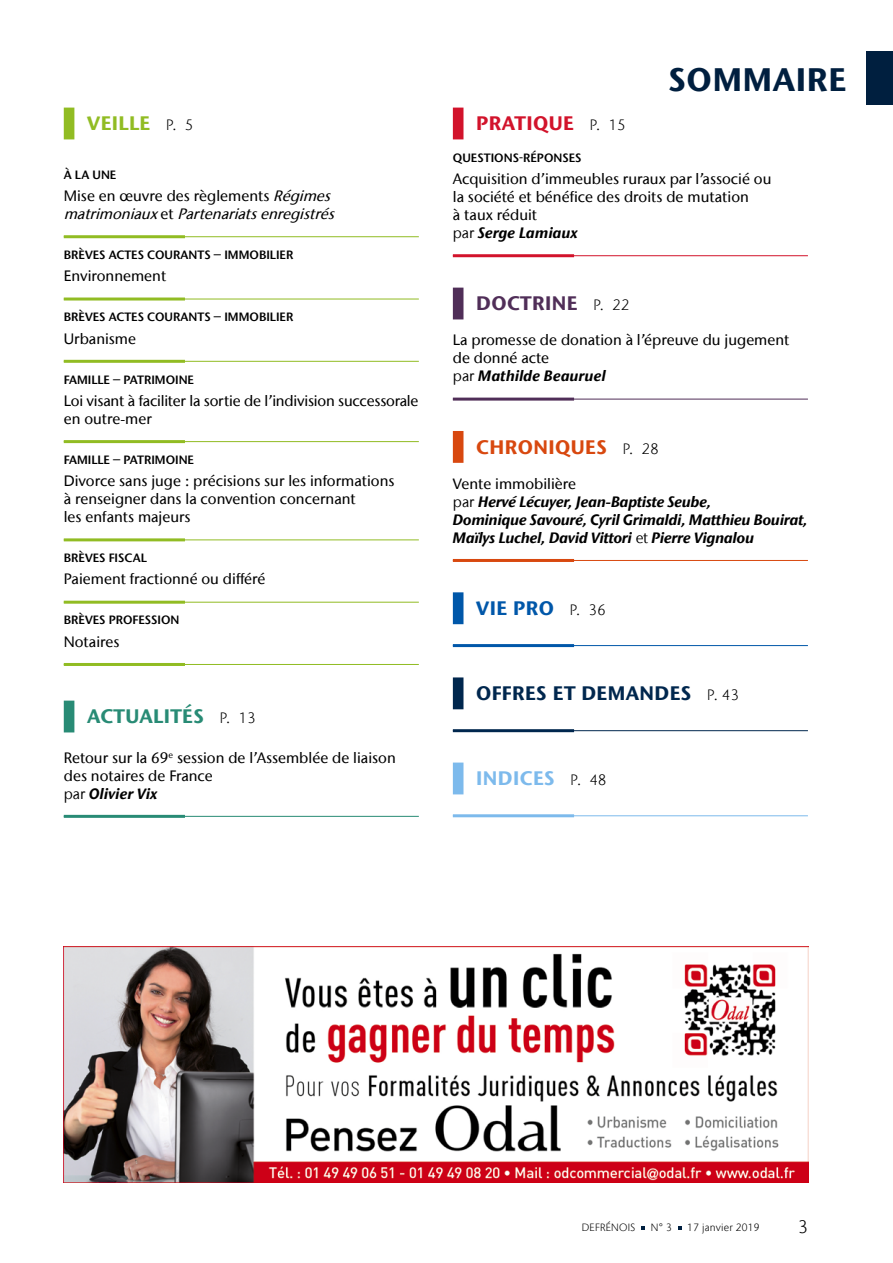
<style>
.page{position:relative;width:893px;height:1263px;background:#fff}
.page>*{position:absolute;margin:0;border:0;box-sizing:border-box;transform-origin:0 0}
.t1{font:700 32.4px "Stone Sans IIITC Com";letter-spacing:.02em;color:#001f3f}
.t2{font:700 19.5px "Stone Sans IIITC Com";letter-spacing:.02em;color:#00274e}
.t3{font:700 19.5px "Stone Sans IIITC Com";letter-spacing:.02em;color:#288b75}
.t4{font:700 19.5px "Stone Sans IIITC Com";letter-spacing:.02em;color:#d8480f}
.t5{font:700 19.5px "Stone Sans IIITC Com";letter-spacing:.02em;color:#d2132b}
.t6{font:700 19.5px "Stone Sans IIITC Com";letter-spacing:.02em;color:#502e58}
.t7{font:700 19.5px "Stone Sans IIITC Com";letter-spacing:.02em;color:#7dbaec}
.t8{font:700 19.5px "Stone Sans IIITC Com";letter-spacing:.02em;color:#0057a9}
.t9{font:700 19.5px "Stone Sans IIITC Com";letter-spacing:.02em;color:#91bc23}
.t10{font:300 18px "Stone Sans IIITC Com";color:#000}
.t11{font:500 15px/18px "Stone Sans IIITC Com";color:#000}
.t12{font:italic 700 15px/18px "Stone Sans IIITC Com";letter-spacing:-.015em;color:#000}
.t13{font:italic 500 15px/18px "Stone Sans IIITC Com";color:#000}
.t14{font:600 12px "Stone Sans IIITC Com";color:#000}
.t15{font:300 10.5px "Stone Sans IIITC Com";letter-spacing:.02em;color:#000}
.s1{font-weight:300;font-size:15px;color:#000}
.s2{font-style:normal}
.s3{font-weight:400}
.s4{font-weight:700;font-style:italic}
.s5{font-weight:500;font-style:normal}
.s6{font-weight:400;font-style:normal}
</style>
<div class="page">
<svg style="left:641px;top:1226px;width:4px;height:3px"></svg>
<div style="left:866px;top:51px;width:27px;height:54px;background:#001f3f"></div>
<div style="left:64px;top:108px;width:10px;height:31px;background:#91bc23"></div>
<div style="left:64px;top:701px;width:10px;height:31px;background:#288b75"></div>
<hr style="left:64px;top:235px;width:121px;height:3px;background:#91bc23">
<hr style="left:64px;top:236px;width:355px;height:1px;background:#91bc23">
<hr style="left:64px;top:297px;width:121px;height:3px;background:#91bc23">
<hr style="left:64px;top:299px;width:355px;height:1px;background:#91bc23">
<hr style="left:64px;top:360px;width:121px;height:3px;background:#91bc23">
<hr style="left:64px;top:361px;width:355px;height:1px;background:#91bc23">
<hr style="left:64px;top:440px;width:121px;height:3px;background:#91bc23">
<hr style="left:64px;top:441px;width:355px;height:1px;background:#91bc23">
<hr style="left:64px;top:538px;width:121px;height:3px;background:#91bc23">
<hr style="left:64px;top:539px;width:355px;height:1px;background:#91bc23">
<hr style="left:64px;top:601px;width:121px;height:3px;background:#91bc23">
<hr style="left:64px;top:602px;width:355px;height:1px;background:#91bc23">
<hr style="left:64px;top:663px;width:121px;height:3px;background:#91bc23">
<hr style="left:64px;top:664px;width:355px;height:1px;background:#91bc23">
<hr style="left:64px;top:815px;width:121px;height:3px;background:#288b75">
<hr style="left:64px;top:816px;width:355px;height:1px;background:#288b75">
<div style="left:453px;top:108px;width:10px;height:31px;background:#d2132b"></div>
<div style="left:453px;top:288px;width:10px;height:31px;background:#502e58"></div>
<div style="left:453px;top:431px;width:10px;height:32px;background:#d8480f"></div>
<div style="left:453px;top:592px;width:10px;height:32px;background:#0057a9"></div>
<div style="left:453px;top:677px;width:10px;height:32px;background:#00274e"></div>
<div style="left:453px;top:762px;width:10px;height:32px;background:#7dbaec"></div>
<hr style="left:453px;top:254px;width:121px;height:3px;background:#d2132b">
<hr style="left:453px;top:255px;width:355px;height:1px;background:#d2132b">
<hr style="left:453px;top:398px;width:121px;height:3px;background:#502e58">
<hr style="left:453px;top:399px;width:355px;height:1px;background:#502e58">
<hr style="left:453px;top:559px;width:121px;height:3px;background:#d8480f">
<hr style="left:453px;top:560px;width:355px;height:1px;background:#d8480f">
<hr style="left:453px;top:644px;width:121px;height:3px;background:#0057a9">
<hr style="left:453px;top:645px;width:355px;height:1px;background:#0057a9">
<hr style="left:453px;top:729px;width:121px;height:3px;background:#00274e">
<hr style="left:453px;top:730px;width:355px;height:1px;background:#00274e">
<hr style="left:453px;top:814px;width:121px;height:3px;background:#7dbaec">
<hr style="left:453px;top:815px;width:355px;height:1px;background:#7dbaec">
<img style="left:64px;top:946px;width:744px;height:236px">
<h2 class="t9" style="left:87px;top:111px;width:108px">VEILLE <span class="s1">P. 5</span></h2>
<p class="t14" style="left:64px;top:167px;width:54px">À LA UNE</p>
<p class="t13" style="left:64px;top:187px;width:276px"><span class="s2">Mise en œuvre des règlements</span> Régimes matrimoniaux<span class="s2">e t</span> Partenariatsenregistrés</p>
<p class="t14" style="left:64px;top:247px;width:231px">BRÈVES ACTES COURANTS – IMMOBILIER</p>
<p class="t11" style="left:64px;top:267px;width:104px">Environnement</p>
<p class="t14" style="left:64px;top:309px;width:231px">BRÈVES ACTES COURANTS – IMMOBILIER</p>
<p class="t11" style="left:64px;top:329px;width:74px">Urbanisme</p>
<p class="t14" style="left:64px;top:372px;width:132px">FAMILLE – PATRIMOINE</p>
<p class="t11" style="left:64px;top:391px;width:356px">Loi visant à faciliter la sortie de l’indivision successorale en outre-mer</p>
<p class="t14" style="left:64px;top:452px;width:132px">FAMILLE – PATRIMOINE</p>
<p class="t11" style="left:64px;top:472px;width:332px">Divorce sans juge : précisions sur les informations à renseigner dans la convention concernant<br>les enfants majeurs</p>
<p class="t14" style="left:64px;top:550px;width:84px">BRÈVES FISCAL</p>
<p class="t11" style="left:64px;top:570px;width:203px">Paiement fractionné ou différé</p>
<p class="t14" style="left:64px;top:613px;width:117px">BRÈVES PROFESSION</p>
<p class="t11" style="left:64px;top:632px;width:57px">Notaires</p>
<h2 class="t3" style="left:87px;top:704px;width:170px">ACTUALITÉS <span class="s1">P. 13</span></h2>
<p class="t11" style="left:64px;top:748px;width:333px">Retour sur la 69<sup>e</sup> session de l’Assemblée de liaison des notaires de France<br><span class="s3">par</span> <span class="s4">Olivier Vix</span></p>
<h1 class="t1" style="left:668px;top:59px;width:180px">SOMMAIRE</h1>
<h2 class="t5" style="left:476px;top:111px;width:151px">PRATIQUE <span class="s1">P. 15</span></h2>
<p class="t14" style="left:453px;top:150px;width:130px">QUESTIONS-RÉPONSES</p>
<p class="t11" style="left:453px;top:170px;width:320px">Acquisition d’immeubles ruraux par l’associé ou la société et bénéfice des droits de mutation<br>à taux réduit<br><span class="s3">par</span> <span class="s4">Serge Lamiaux</span></p>
<h2 class="t6" style="left:476px;top:291px;width:154px">DOCTRINE <span class="s1">P. 22</span></h2>
<p class="t11" style="left:453px;top:331px;width:338px">La promesse de donation à l’épreuve du jugement de donné acte<br><span class="s3">par</span> <span class="s4">Mathilde Beauruel</span></p>
<h2 class="t4" style="left:476px;top:434px;width:184px">CHRONIQUES <span class="s1">P. 28</span></h2>
<p class="t12" style="left:453px;top:474px;width:356px"><span class="s5">Vente immobilière<br></span><span class="s6">par</span> Hervé Lécuyer, Jean-Baptiste Seube,<br>Dominique Savouré, Cyril Grimaldi, Matthieu Bouirat, Maïlys Luchel, David Vittori <span class="s6">et</span> Pierre Vignalou</p>
<h2 class="t8" style="left:476px;top:596px;width:131px">VIE PRO <span class="s1">P. 36</span></h2>
<h2 class="t2" style="left:476px;top:681px;width:264px">OFFRES ET DEMANDES <span class="s1">P. 43</span></h2>
<h2 class="t7" style="left:476px;top:766px;width:132px">INDICES <span class="s1">P. 48</span></h2>
<p class="t15" style="left:582px;top:1221px;width:55px">DEFRÉNOIS</p>
<p class="t15" style="left:651px;top:1221px;width:22px">N° 3</p>
<p class="t15" style="left:687px;top:1221px;width:74px">17 janvier 2019</p>
<p class="t10" style="left:798px;top:1215px;width:11px">3</p>
</div>
